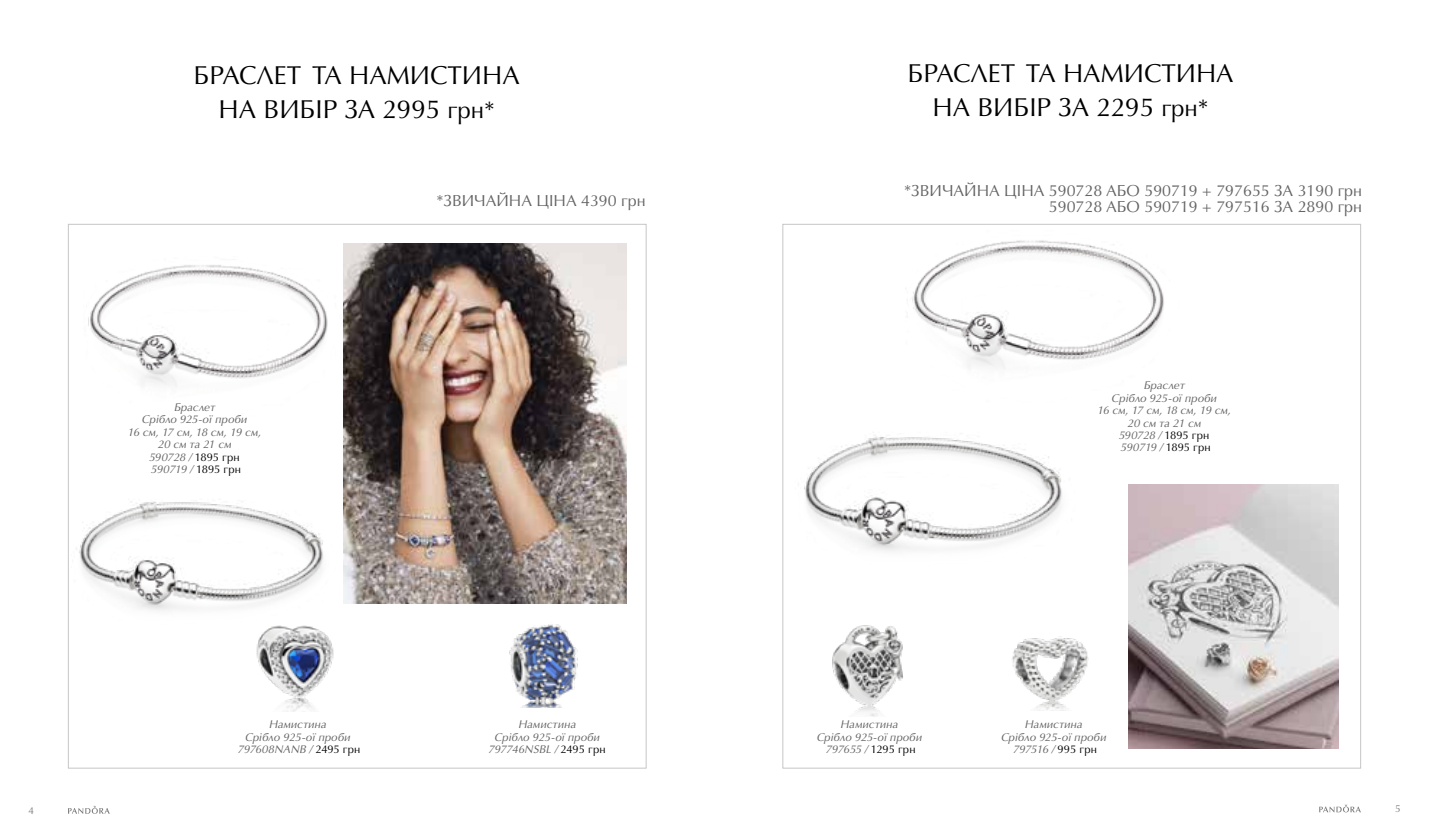
<style>
.page{position:relative;width:1429px;height:828px;background:#fff}
.page>*{position:absolute;margin:0;border:0;box-sizing:border-box;transform-origin:0 0}
.t1{font:26px/34px "Optima LTCYR";color:#000;text-align:center}
.t2{font:16px/16px "Optima LTCYR";color:#646363;text-align:right}
.t3{font:italic 11.2px/12.4px "Optima LTCYR";letter-spacing:.005em;color:#646363;text-align:center}
.t4{font:10px "Optima LTCYR";color:#7c7b7b}
.s1{font-size:24px}
.s2{font-style:normal;color:#000}
</style>
<div class="page">
<img style="left:343px;top:244px;width:283px;height:360px">
<img style="left:1128px;top:485px;width:210px;height:263px">
<img style="left:256px;top:636px;width:78px;height:75px">
<img style="left:509px;top:624px;width:69px;height:84px">
<img style="left:832px;top:625px;width:71px;height:92px">
<img style="left:1012px;top:636px;width:77px;height:74px">
<img style="left:68px;top:235px;width:260px;height:199px">
<img style="left:884px;top:223px;width:295px;height:146px">
<img style="left:804px;top:432px;width:258px;height:119px">
<img style="left:68px;top:466px;width:260px;height:170px">
<svg style="left:68px;top:805px;width:42px;height:9px"></svg>
<svg style="left:1319px;top:804px;width:42px;height:8px"></svg>
<h1 class="t1" style="left:194px;top:58px;width:327px">БРАСЛЕТ ТА НАМИСТИНА<br>НА ВИБІР ЗА 2995 <span class="s1">грн*</span></h1>
<h1 class="t1" style="left:907px;top:56px;width:327px">БРАСЛЕТ ТА НАМИСТИНА<br>НА ВИБІР ЗА 2295 <span class="s1">грн*</span></h1>
<p class="t3" style="left:128px;top:401px;width:135px">Браслет<br>Срібло 925-ої проби<br>16 см, 17 см, 18 см, 19 см,<br>20 см та 21 см<br>590728 / <span class="s2">1895 грн<br></span>590719 / <span class="s2">1895 грн</span></p>
<h2 class="t2" style="left:436px;top:193px;width:211px">*ЗВИЧАЙНА ЦІНА 4390 грн</h2>
<h2 class="t2" style="left:904px;top:183px;width:459px">*ЗВИЧАЙНА ЦІНА 590728 АБО 590719 + 797655 ЗА 3190 грн<br>590728 АБО 590719 + 797516 ЗА 2890 грн</h2>
<p class="t3" style="left:1097px;top:379px;width:135px">Браслет<br>Срібло 925-ої проби<br>16 см, 17 см, 18 см, 19 см,<br>20 см та 21 см<br>590728 / <span class="s2">1895 грн<br></span>590719 / <span class="s2">1895 грн</span></p>
<p class="t3" style="left:237px;top:718px;width:125px">Намистина<br>Срібло 925-ої проби<br>797608NANB / <span class="s2">2495 грн</span></p>
<p class="t3" style="left:816px;top:718px;width:107px">Намистина<br>Срібло 925-ої проби<br>797655 / <span class="s2">1295 грн</span></p>
<p class="t3" style="left:1000px;top:718px;width:107px">Намистина<br>Срібло 925-ої проби<br>797516 / <span class="s2">995 грн</span></p>
<p class="t3" style="left:488px;top:718px;width:119px">Намистина<br>Срібло 925-ої проби<br>797746NSBL / <span class="s2">2495 грн</span></p>
<p class="t4" style="left:28px;top:804px;width:7px">4</p>
<p class="t4" style="left:1395px;top:802px;width:7px">5</p>
</div>
